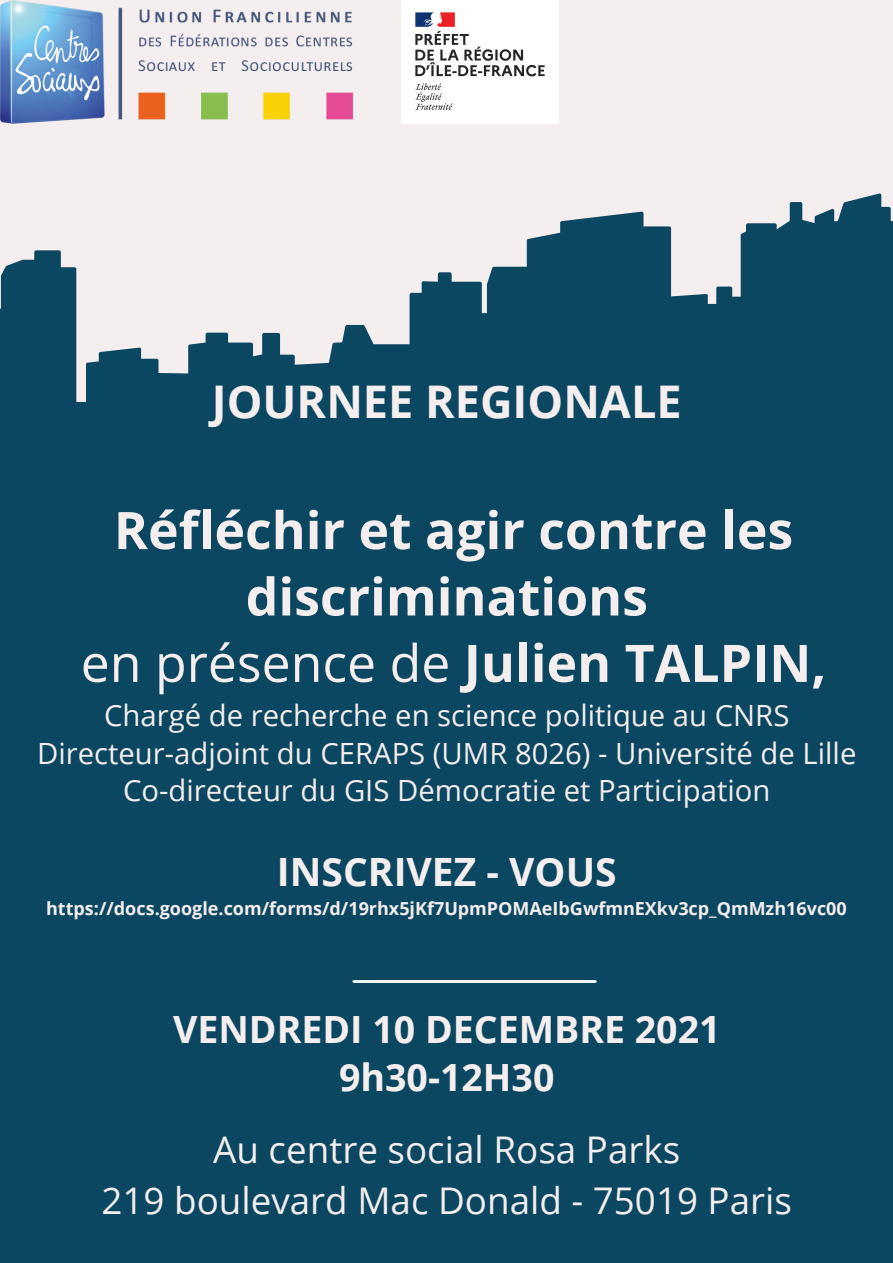
<style>
.page{position:relative;width:893px;height:1263px;background:#f4eeee}
.page>*{position:absolute;margin:0;border:0;box-sizing:border-box;transform-origin:0 0}
.t1{font:700 51.75px/66.4px "Open Sans";color:#f4eeee;text-align:center}
.t2{font:700 45px "Open Sans";color:#f4eeee}
.t3{font:700 39px "Open Sans";color:#f4eeee}
.t4{font:700 37.5px "Open Sans";color:#f4eeee}
.t5{font:36.75px "Open Sans";color:#f4eeee}
.t6{font:29.25px "Open Sans";color:#f4eeee}
.t7{font:700 18px "Open Sans";color:#f4eeee}
.s1{font-weight:400}
</style>
<div class="page">
<svg style="left:0;top:198px;width:893px;height:245px;fill:#0c4762"></svg>
<div style="left:0;top:443px;width:893px;height:820px;background:#0c4762"></div>
<hr style="left:354px;top:980px;width:241px;height:3px;background:#fff">
<img style="left:0;top:0;width:352px;height:123px">
<img style="left:402px;top:0;width:157px;height:123px">
<p class="t2" style="left:212px;top:370px;width:471px">JOURNEE REGIONALE</p>
<p class="t1" style="left:114px;top:496px;width:681px">Réfléchir et agir contre les discriminations</p>
<p class="t1" style="left:81px;top:629px;width:747px"><span class="s1">en présence de</span> Julien TALPIN,</p>
<p class="t6" style="left:104px;top:694px;width:687px">Chargé de recherche en science politique au CNRS</p>
<p class="t6" style="left:37px;top:732px;width:820px">Directeur-adjoint du CERAPS (UMR 8026) - Université de Lille</p>
<p class="t6" style="left:123px;top:770px;width:649px">Co-directeur du GIS Démocratie et Participation</p>
<p class="t3" style="left:277px;top:844px;width:341px">INSCRIVEZ - VOUS</p>
<p class="t7" style="left:46px;top:896px;width:802px">https://docs.google.com/forms/d/19rhx5jKf7UpmPOMAeIbGwfmnEXkv3cp_QmMzh16vc00</p>
<p class="t4" style="left:173px;top:1003px;width:549px">VENDREDI 10 DECEMBRE 2021</p>
<p class="t4" style="left:339px;top:1051px;width:217px">9h30-12H30</p>
<p class="t5" style="left:213px;top:1124px;width:468px">Au centre social Rosa Parks</p>
<p class="t5" style="left:101px;top:1175px;width:692px">219 boulevard Mac Donald - 75019 Paris</p>
</div>
